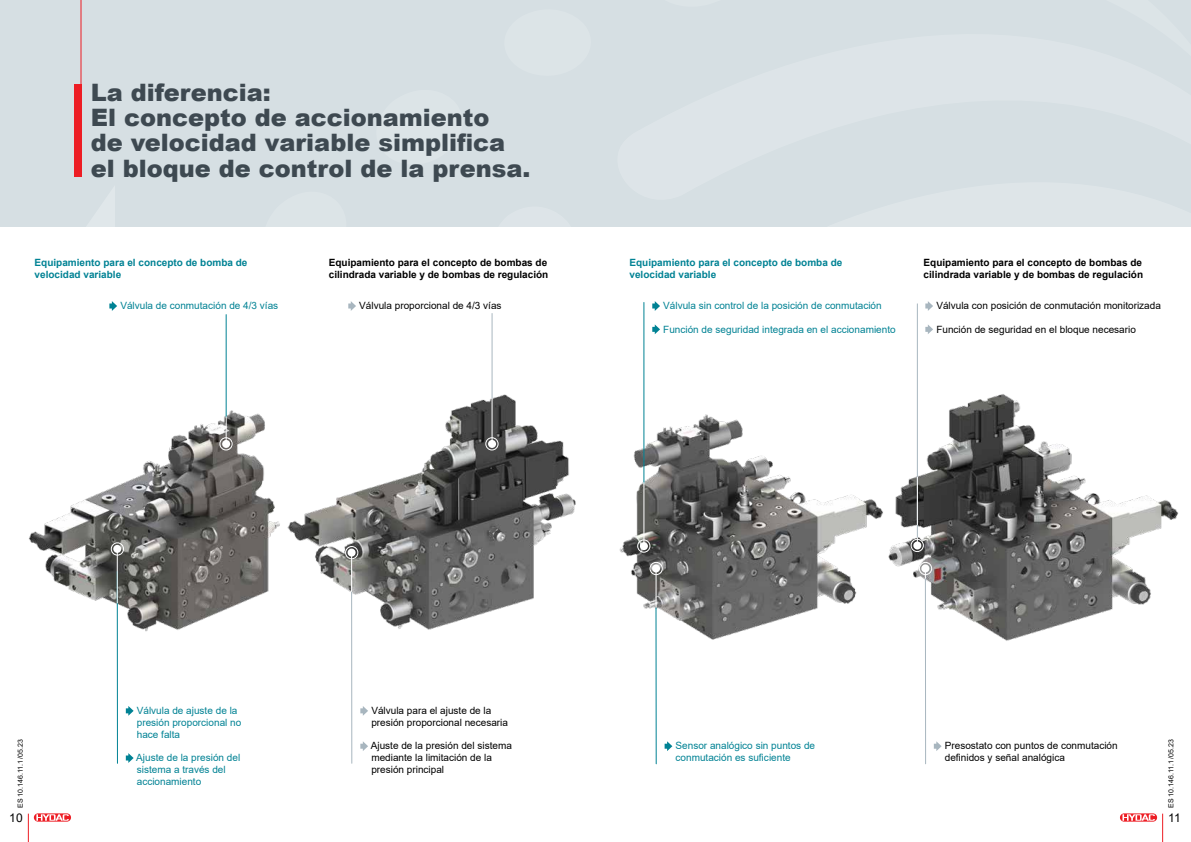
<style>
.page{position:relative;width:1191px;height:842px;background:#fff}
.page>*{position:absolute;margin:0;border:0;box-sizing:border-box;transform-origin:0 0}
.t1{font:900 24px/25px "Arial";color:#3e4951}
.t2{font:12px "Arial";color:#000}
.t3{font:10px/12px "Arial";color:#000}
.t4{font:10px/12px "Arial";color:#008294}
.t5{font:700 10px/12px "Arial";color:#000}
.t6{font:700 10px/12px "Arial";color:#008294}
.t7{font:7px "Arial";color:#000}
</style>
<div class="page">
<div style="left:0;top:0;width:1191px;height:227px;background:#d6dfe3"></div>
<img style="left:74px;top:0;width:8px;height:177px">
<div style="left:74px;top:84px;width:7px;height:92px;background:#ed1d24"></div>
<hr style="left:81px;top:0;width:1px;height:135px;background:#ed1d24">
<img style="left:29px;top:378px;width:259px;height:271px">
<img style="left:916px;top:352px;width:263px;height:289px">
<img style="left:619px;top:339px;width:297px;height:325px">
<img style="left:288px;top:369px;width:288px;height:292px">
<svg style="left:360px;top:706px;width:8px;height:10px"></svg>
<svg style="left:360px;top:741px;width:8px;height:10px"></svg>
<svg style="left:925px;top:301px;width:8px;height:10px"></svg>
<svg style="left:925px;top:325px;width:8px;height:9px"></svg>
<svg style="left:126px;top:706px;width:8px;height:10px"></svg>
<svg style="left:126px;top:753px;width:8px;height:10px"></svg>
<svg style="left:664px;top:741px;width:8px;height:10px"></svg>
<svg style="left:933px;top:741px;width:8px;height:10px"></svg>
<hr style="left:117px;top:571px;width:1px;height:192px;background:#008294">
<hr style="left:351px;top:592px;width:1px;height:171px;background:#a8b6bf">
<svg style="left:109px;top:301px;width:8px;height:10px"></svg>
<svg style="left:348px;top:301px;width:8px;height:10px"></svg>
<hr style="left:655px;top:608px;width:1px;height:156px;background:#008294">
<hr style="left:925px;top:578px;width:1px;height:186px;background:#a8b6bf">
<hr style="left:226px;top:315px;width:1px;height:102px;background:#008294">
<hr style="left:643px;top:302px;width:1px;height:181px;background:#008294">
<hr style="left:491px;top:313px;width:1px;height:85px;background:#a8b6bf">
<hr style="left:917px;top:304px;width:1px;height:234px;background:#a8b6bf">
<div style="left:219px;top:437px;width:14px;height:13px;border:1px solid #fff;border-radius:50%"></div>
<svg style="left:226px;top:416px;width:1px;height:24px"></svg>
<div style="left:222px;top:440px;width:8px;height:8px;background:#fff;border-radius:50%"></div>
<div style="left:485px;top:437px;width:13px;height:13px;border:1px solid #fff;border-radius:50%"></div>
<hr style="left:491px;top:398px;width:1px;height:46px;background:#fff">
<div style="left:488px;top:440px;width:8px;height:8px;background:#fff;border-radius:50%"></div>
<div style="left:637px;top:539px;width:13px;height:14px;border:1px solid #fff;border-radius:50%"></div>
<hr style="left:643px;top:482px;width:1px;height:64px;background:#fff">
<div style="left:640px;top:542px;width:8px;height:8px;background:#fff;border-radius:50%"></div>
<div style="left:910px;top:539px;width:14px;height:13px;border:1px solid #fff;border-radius:50%"></div>
<div style="left:913px;top:541px;width:8px;height:8px;background:#fff;border-radius:50%"></div>
<div style="left:111px;top:542px;width:13px;height:14px;border:1px solid #fff;border-radius:50%"></div>
<hr style="left:117px;top:549px;width:1px;height:54px;background:#fff">
<div style="left:113px;top:545px;width:8px;height:8px;background:#fff;border-radius:50%"></div>
<div style="left:345px;top:546px;width:13px;height:13px;border:1px solid #fff;border-radius:50%"></div>
<hr style="left:351px;top:553px;width:1px;height:39px;background:#fff">
<div style="left:347px;top:549px;width:8px;height:8px;background:#fff;border-radius:50%"></div>
<div style="left:649px;top:562px;width:14px;height:13px;border:1px solid #fff;border-radius:50%"></div>
<hr style="left:655px;top:568px;width:1px;height:40px;background:#fff">
<div style="left:652px;top:564px;width:8px;height:8px;background:#fff;border-radius:50%"></div>
<div style="left:919px;top:562px;width:13px;height:13px;border:1px solid #fff;border-radius:50%"></div>
<div style="left:921px;top:564px;width:8px;height:8px;background:#fff;border-radius:50%"></div>
<hr style="left:917px;top:477px;width:1px;height:48px;background:#fff">
<svg style="left:652px;top:301px;width:8px;height:10px"></svg>
<svg style="left:652px;top:324px;width:8px;height:10px"></svg>
<svg style="left:28px;top:814px;width:1px;height:28px"></svg>
<svg style="left:1162px;top:814px;width:1px;height:28px"></svg>
<svg style="left:34px;top:813px;width:37px;height:9px"></svg>
<svg style="left:36px;top:814px;width:33px;height:7px"></svg>
<div style="left:1119px;top:813px;width:38px;height:9px;border:1px solid #fff;border-radius:4px"></div>
<svg style="left:1120px;top:813px;width:37px;height:9px"></svg>
<svg style="left:1122px;top:814px;width:32px;height:7px"></svg>
<h1 class="t1" style="left:91px;top:80px;width:441px">La diferencia:<br>El concepto de accionamiento<br>de velocidad variable simplifica el bloque de control de la prensa.</h1>
<p class="t6" style="left:35px;top:257px;width:214px">Equipamiento para el concepto de bomba de velocidad variable</p>
<p class="t6" style="left:629px;top:257px;width:214px">Equipamiento para el concepto de bomba de velocidad variable</p>
<p class="t5" style="left:329px;top:257px;width:221px">Equipamiento para el concepto de bombas de cilindrada variable y de bombas de regulación</p>
<p class="t5" style="left:923px;top:257px;width:221px">Equipamiento para el concepto de bombas de cilindrada variable y de bombas de regulación</p>
<p class="t4" style="left:120px;top:300px;width:159px">Válvula de conmutación de 4/3 vías</p>
<p class="t3" style="left:359px;top:300px;width:144px">Válvula proporcional de 4/3 vías</p>
<p class="t4" style="left:663px;top:300px;width:220px">Válvula sin control de la posición de conmutación</p>
<p class="t4" style="left:663px;top:323px;width:234px">Función de seguridad integrada en el accionamiento</p>
<p class="t3" style="left:936px;top:300px;width:226px">Válvula con posición de conmutación monitorizada</p>
<p class="t3" style="left:936px;top:323px;width:201px">Función de seguridad en el bloque necesario</p>
<p class="t3" style="left:371px;top:704px;width:138px">Válvula para el ajuste de la presión proporcional necesaria</p>
<p class="t3" style="left:371px;top:740px;width:143px">Ajuste de la presión del sistema mediante la limitación de la presión principal</p>
<p class="t4" style="left:137px;top:704px;width:106px">Válvula de ajuste de la presión proporcional no hace falta</p>
<p class="t4" style="left:136px;top:752px;width:105px">Ajuste de la presión del sistema a través del accionamiento</p>
<p class="t7" style="left:15px;top:808px;width:70px;rotate:-90deg">ES 10.146.11.1/05.23</p>
<p class="t7" style="left:1166px;top:808px;width:70px;rotate:-90deg">ES 10.146.11.1/05.23</p>
<p class="t4" style="left:675px;top:740px;width:141px">Sensor analógico sin puntos de conmutación es suficiente</p>
<p class="t3" style="left:944px;top:740px;width:174px">Presostato con puntos de conmutación definidos y señal analógica</p>
<p class="t2" style="left:9px;top:810px;width:15px">10</p>
<p class="t2" style="left:1168px;top:810px;width:14px">11</p>
</div>
